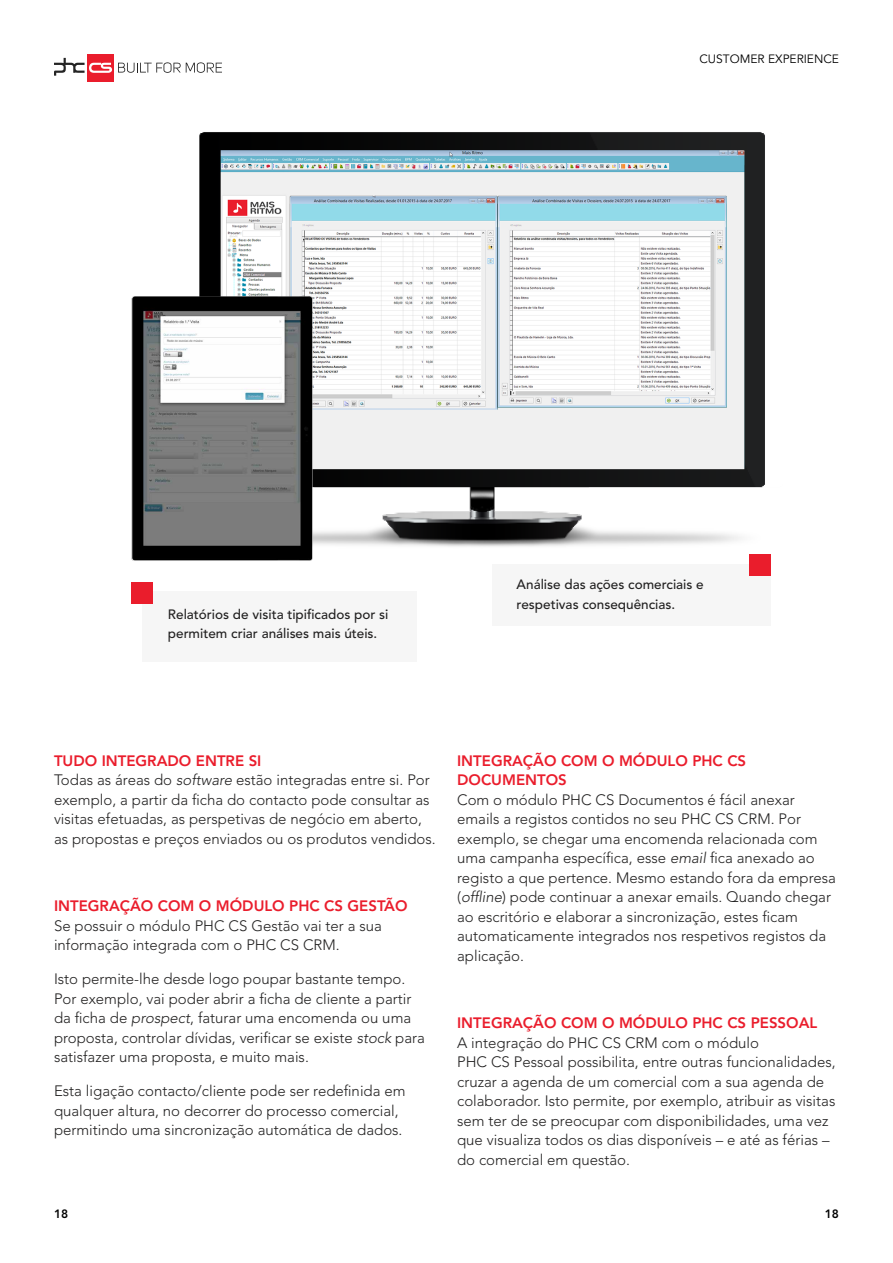
<style>
.page{position:relative;width:893px;height:1263px;background:#fff}
.page>*{position:absolute;margin:0;border:0;box-sizing:border-box;transform-origin:0 0}
.t1{font:300 15px/19.5px "Avenir LT Std";color:#222121}
.t2{font:800 15px/19.5px "Avenir LT Std";color:#ea1d2c}
.t3{font:500 13.5px/19.5px "Avenir LT Std";color:#222121}
.t4{font:12px "Avenir LT Std";color:#000}
.t5{font:800 12px "Avenir LT Std";color:#000}
.s1{font-weight:800;color:#ea1d2c}
.s2{font-style:italic}
</style>
<div class="page">
<svg style="left:118px;top:62px;width:104px;height:11px"></svg>
<div style="left:87px;top:54px;width:27px;height:27px;background:#ea1d2c"></div>
<svg style="left:54px;top:58px;width:58px;height:18px"></svg>
<div style="left:142px;top:591px;width:275px;height:70px;background:#f4f4f4"></div>
<div style="left:132px;top:583px;width:21px;height:21px;background:#ea1d2c"></div>
<img style="left:87px;top:81px;width:678px;height:511px">
<img style="left:87px;top:290px;width:289px;height:274px">
<div style="left:492px;top:564px;width:279px;height:62px;background:#f4f4f4"></div>
<div style="left:750px;top:554px;width:21px;height:21px;background:#ea1d2c"></div>
<p class="t4" style="left:699px;top:52px;width:141px">CUSTOMER EXPERIENCE</p>
<p class="t3" style="left:168px;top:605px;width:222px">Relatórios de visita tipificados por si permitem criar análises mais úteis.</p>
<p class="t3" style="left:517px;top:575px;width:189px">Análise das ações comerciais e respetivas consequências.</p>
<p class="t1" style="left:54px;top:751px;width:383px"><span class="s1">TUDO INTEGRADO ENTRE SI<br></span>Todas as áreas do <span class="s2">software</span> estão integradas entre si. Por exemplo, a partir da ficha do contacto pode consultar as visitas efetuadas, as perspetivas de negócio em aberto, as propostas e preços enviados ou os produtos vendidos.</p>
<p class="t2" style="left:54px;top:896px;width:355px">INTEGRAÇÃO COM O MÓDULO PHC CS GESTÃO</p>
<p class="t1" style="left:54px;top:916px;width:330px">Se possuir o módulo PHC CS Gestão vai ter a sua informação integrada com o PHC CS CRM.</p>
<p class="t1" style="left:54px;top:969px;width:372px">Isto permite-lhe desde logo poupar bastante tempo.<br>Por exemplo, vai poder abrir a ficha de cliente a partir da ficha de <span class="s2">prospect</span>, faturar uma encomenda ou uma proposta, controlar dívidas, verificar se existe <span class="s2">stock</span> para satisfazer uma proposta, e muito mais.</p>
<p class="t1" style="left:54px;top:1081px;width:353px">Esta ligação contacto/cliente pode ser redefinida em qualquer altura, no decorrer do processo comercial, permitindo uma sincronização automática de dados.</p>
<p class="t5" style="left:54px;top:1207px;width:16px">18</p>
<p class="t2" style="left:457px;top:751px;width:291px">INTEGRAÇÃO COM O MÓDULO PHC CS<br>DOCUMENTOS</p>
<p class="t1" style="left:457px;top:790px;width:380px">Com o módulo PHC CS Documentos é fácil anexar emails a registos contidos no seu PHC CS CRM. Por exemplo, se chegar uma encomenda relacionada com uma campanha específica, esse <span class="s2">email</span> fica anexado ao registo a que pertence. Mesmo estando fora da empresa (<span class="s2">offline</span>) pode continuar a anexar emails. Quando chegar ao escritório e elaborar a sincronização, estes ficam automaticamente integrados nos respetivos registos da aplicação.</p>
<p class="t2" style="left:457px;top:1013px;width:362px">INTEGRAÇÃO COM O MÓDULO PHC CS PESSOAL</p>
<p class="t1" style="left:457px;top:1033px;width:380px">A integração do PHC CS CRM com o módulo<br>PHC CS Pessoal possibilita, entre outras funcionalidades, cruzar a agenda de um comercial com a sua agenda de colaborador. Isto permite, por exemplo, atribuir as visitas sem ter de se preocupar com disponibilidades, uma vez que visualiza todos os dias disponíveis – e até as férias – do comercial em questão.</p>
<p class="t5" style="left:825px;top:1207px;width:16px">18</p>
</div>
